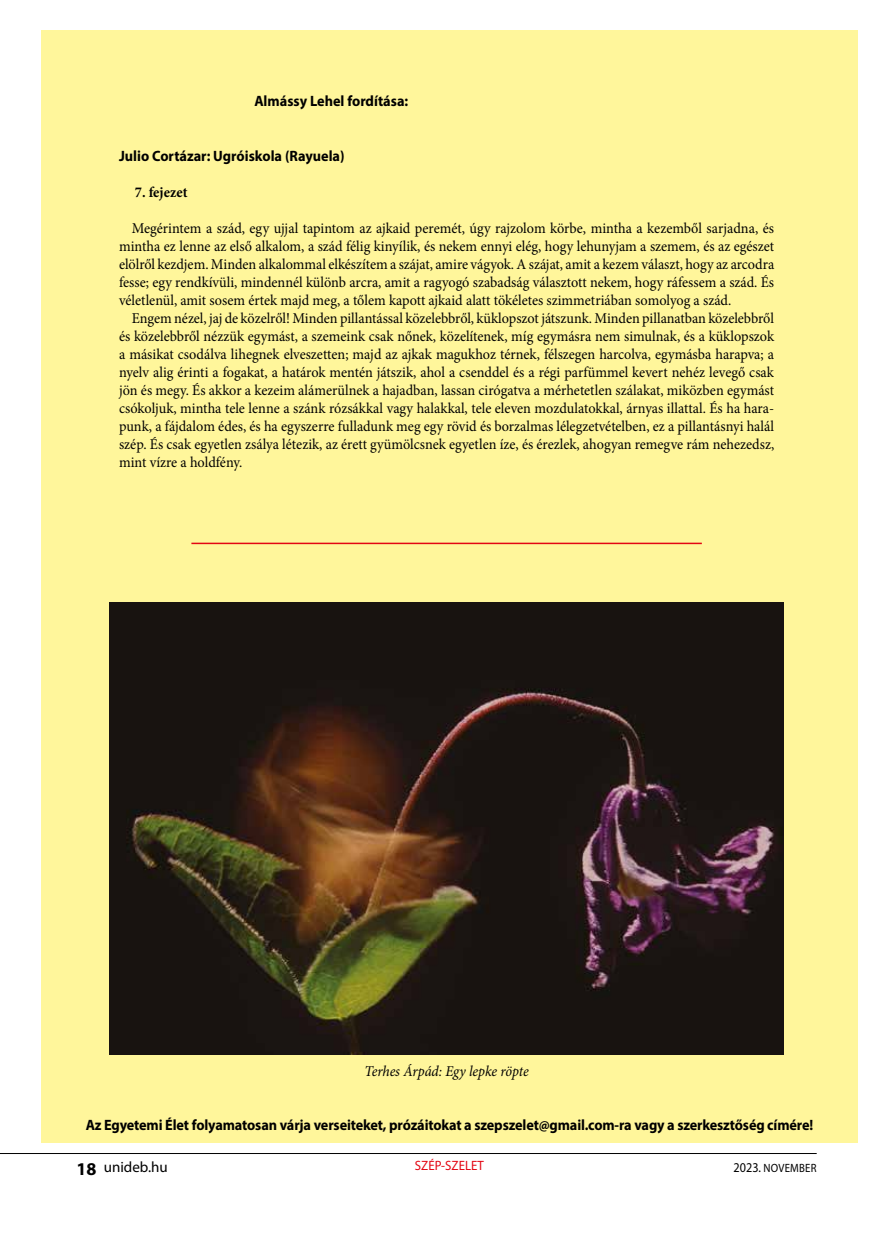
<style>
.page{position:relative;width:872px;height:1234px;background:#fff}
.page>*{position:absolute;margin:0;border:0;box-sizing:border-box;transform-origin:0 0}
.t1{font:15px/18px "Minion Pro";color:#000;text-align:justify;scale:.95 1}
.t2{font:700 15px "Myriad Pro";letter-spacing:-.01em;color:#000;scale:.95 1}
.t3{font:italic 15px "Minion Pro";letter-spacing:-.01em;color:#000;scale:.95 1}
.t4{font:15px "Myriad Pro";color:#000}
.t5{font:700 15px "Minion Pro";letter-spacing:.005em;color:#000;scale:.95 1}
.t6{font:13.5px "Myriad Pro";color:#e30613;scale:.95 1}
.t7{font:12px "Myriad Pro";letter-spacing:.02em;color:#000;scale:.9 1}
.s1{font-weight:700;font-size:18px}
.s2{font-size:13.5px}
</style>
<div class="page">
<hr style="left:0;top:1152px;width:816px;height:1px;background:#000">
<div style="left:41px;top:30px;width:816px;height:1112px;background:#fff69b"></div>
<hr style="left:191px;top:542px;width:511px;height:2px;background:#e30613">
<img style="left:109px;top:602px;width:675px;height:451px">
<p class="t2" style="left:254px;top:91px;width:163px">Almássy Lehel fordítása:</p>
<p class="t2" style="left:119px;top:146px;width:239px">Julio Cortázar: Ugróiskola (Rayuela)</p>
<p class="t5" style="left:135px;top:181px;width:57px">7. fejezet</p>
<p class="t1" style="left:119px;top:219px;width:691px;text-indent:13px">Megérintem a szád, egy ujjal tapintom az ajkaid peremét, úgy rajzolom körbe, mintha a kezemből sarjadna, és mintha ez lenne az első alkalom, a szád félig kinyílik, és nekem ennyi elég, hogy lehunyjam a szemem, és az egészet elölről kezdjem. Minden alkalommal elkészítem a szájat, amire vágyok. A szájat, amit a kezem választ, hogy az arcodra fesse; egy rendkívüli, mindennél különb arcra, amit a ragyogó szabadság választott nekem, hogy ráfessem a szád. És véletlenül, amit sosem értek majd meg, a tőlem kapott ajkaid alatt tökéletes szimmetriában somolyog a szád.</p>
<p class="t1" style="left:119px;top:309px;width:691px;text-indent:13px">Engem nézel, jaj de közelről! Minden pillantással közelebbről, küklopszot játszunk. Minden pillanatban közelebbről és közelebbről nézzük egymást, a szemeink csak nőnek, közelítenek, míg egymásra nem simulnak, és a küklopszok a másikat csodálva lihegnek elveszetten; majd az ajkak magukhoz térnek, félszegen harcolva, egymásba harapva; a nyelv alig érinti a fogakat, a határok mentén játszik, ahol a csenddel és a régi parfümmel kevert nehéz levegő csak jön és megy. És akkor a kezeim alámerülnek a hajadban, lassan cirógatva a mérhetetlen szálakat, miközben egymást csókoljuk, mintha tele lenne a szánk rózsákkal vagy halakkal, tele eleven mozdulatokkal, árnyas illattal. És ha hara&shy;punk, a fájdalom édes, és ha egyszerre fulladunk meg egy rövid és borzalmas lélegzetvételben, ez a pillantásnyi halál szép. És csak egyetlen zsálya létezik, az érett gyümölcsnek egyetlen íze, és érezlek, ahogyan remegve rám nehezedsz, mint vízre a holdfény.</p>
<p class="t3" style="left:364px;top:1060px;width:174px">Terhes Árpád: Egy lepke röpte</p>
<p class="t2" style="left:86px;top:1114px;width:767px">Az Egyetemi Élet folyamatosan várja verseiteket, prózáitokat a szepszelet@gmail.com-ra vagy a szerkesztőség címére!</p>
<p class="t6" style="left:415px;top:1157px;width:74px">SZÉP-SZELET</p>
<p class="t4" style="left:77px;top:1157px;width:93px"><span class="s1">18</span> UNIDEB.HU</p>
<p class="t7" style="left:733px;top:1159px;width:94px"><span class="s2">2023.</span> NOVEMBER</p>
</div>
